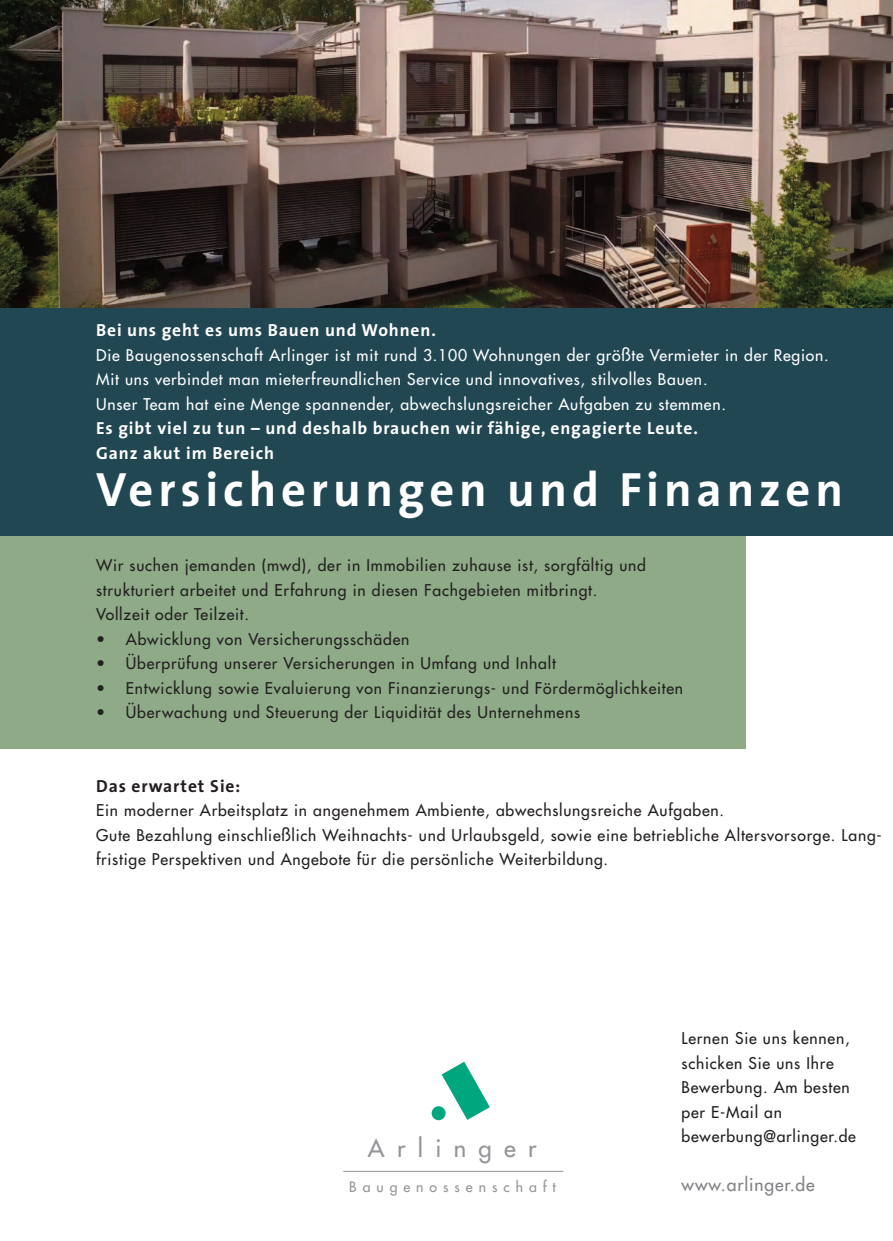
<style>
.page{position:relative;width:893px;height:1241px;background:#fff}
.page>*{position:absolute;margin:0;border:0;box-sizing:border-box;transform-origin:0 0}
.t1{font:700 48.48px "The Sans";letter-spacing:.1em;color:#fff}
.t2{font:23.97px "Futura";letter-spacing:.515em;color:#939598}
.t3{font:700 17.5px/24.5px "The Sans";letter-spacing:.05em;color:#fff}
.t4{font:17.5px "Futura";letter-spacing:.05em;color:#808285}
.t5{font:700 17.5px "The Sans";letter-spacing:.05em;color:#231f20}
.t6{font:15.75px/24.5px "Futura";letter-spacing:.05em;color:#231f20}
.t7{font:15.75px/24.5px "Futura";letter-spacing:.05em;color:#fff}
.t8{font:14px "Futura";letter-spacing:.425em;color:#939598}
</style>
<div class="page">
<div style="left:0;top:533px;width:745px;height:215px;background:#8eaa87"></div>
<div style="left:0;top:305px;width:893px;height:231px;background:#214752"></div>
<svg style="left:442px;top:1061px;width:48px;height:58px"></svg>
<hr style="left:343px;top:1170px;width:220px;height:1px;background:#939598">
<div style="left:432px;top:1105px;width:14px;height:14px;background:#00a77e;border-radius:50%"></div>
<img style="left:0;top:0;width:893px;height:308px">
<p class="t3" style="left:96px;top:320px;width:341px">Bei uns geht es ums Bauen und Wohnen.</p>
<p class="t7" style="left:96px;top:344px;width:734px">Die Baugenossenschaft Arlinger ist mit rund 3.100 Wohnungen der größte Vermieter in der Region.<br>Mit uns verbindet man mieterfreundlichen Service und innovatives, stilvolles Bauen.<br>Unser Team hat eine Menge spannender, abwechslungsreicher Aufgaben zu stemmen.</p>
<p class="t3" style="left:96px;top:418px;width:603px">Es gibt viel zu tun – und deshalb brauchen wir fähige, engagierte Leute.<br>Ganz akut im Bereich</p>
<h1 class="t1" style="left:96px;top:471px;width:748px">Versicherungen und Finanzen</h1>
<p class="t6" style="left:96px;top:554px;width:551px">Wir suchen jemanden (mwd), der in Immobilien zuhause ist, sorgfältig und strukturiert arbeitet und Erfahrung in diesen Fachgebieten mitbringt.<br>Vollzeit oder Teilzeit.</p>
<p class="t6" style="left:96px;top:627px;width:315px">• Abwicklung von Versicherungsschäden</p>
<p class="t6" style="left:96px;top:652px;width:461px">• Überprüfung unserer Versicherungen in Umfang und Inhalt</p>
<p class="t6" style="left:96px;top:676px;width:589px">• Entwicklung sowie Evaluierung von Finanzierungs- und Fördermöglichkeiten</p>
<p class="t6" style="left:96px;top:701px;width:485px">• Überwachung und Steuerung der Liquidität des Unternehmens</p>
<p class="t5" style="left:96px;top:778px;width:146px">Das erwartet Sie:</p>
<p class="t6" style="left:96px;top:799px;width:787px">Ein moderner Arbeitsplatz in angenehmem Ambiente, abwechslungsreiche Aufgaben.<br>Gute Bezahlung einschließlich Weihnachts- und Urlaubsgeld, sowie eine betriebliche Altersvorsorge. Lang&shy;fristige Perspektiven und Angebote für die persönliche Weiterbildung.</p>
<h2 class="t2" style="left:368px;top:1136px;width:170px">Arlinger</h2>
<p class="t8" style="left:349px;top:1179px;width:208px">Baugenossenschaft</p>
<p class="t6" style="left:682px;top:1027px;width:176px">Lernen Sie uns kennen, schicken Sie uns Ihre<br>Bewerbung. Am besten per E-Mail an bewerbung@arlinger.de</p>
<p class="t4" style="left:682px;top:1175px;width:135px">www.arlinger.de</p>
</div>
